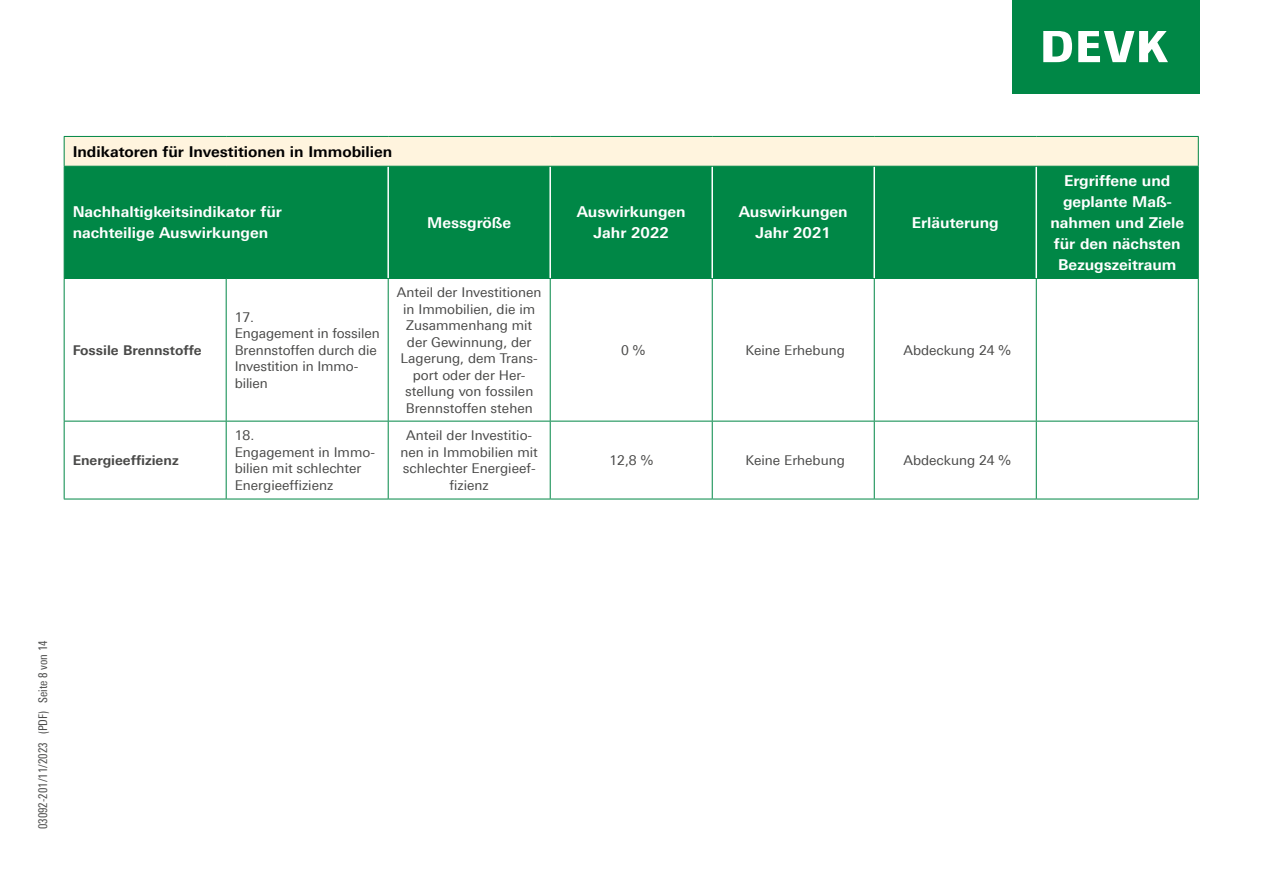
<style>
.page{position:relative;width:1263px;height:893px;background:#fff}
.page>*{position:absolute;margin:0;border:0;box-sizing:border-box;transform-origin:0 0}
.t1{font:700 15px/21px "Univers Next Pro";color:#fff;text-align:center}
.t2{font:700 15px "Univers Next Pro";color:#000}
.t3{font:13.5px/16.5px "Univers Next Pro";color:#494948}
.t4{font:700 13.5px "Univers Next Pro";color:#494948}
.t5{font:condensed 12px "Univers Next Pro";color:#494948}
</style>
<div class="page">
<div style="left:1012px;top:0;width:187px;height:93px;background:#008746"></div>
<svg style="left:1043px;top:31px;width:29px;height:31px"></svg>
<svg style="left:1078px;top:31px;width:90px;height:31px"></svg>
<div style="left:64px;top:136px;width:1134px;height:30px;background:#fff4de"></div>
<div style="left:65px;top:167px;width:1133px;height:111px;background:#008746"></div>
<svg style="left:551px;top:279px;width:647px;height:220px"></svg>
<hr style="left:387px;top:167px;width:2px;height:111px;background:#fff">
<hr style="left:549px;top:167px;width:2px;height:111px;background:#fff">
<hr style="left:711px;top:167px;width:2px;height:111px;background:#fff">
<hr style="left:873px;top:167px;width:2px;height:111px;background:#fff">
<hr style="left:1035px;top:167px;width:2px;height:111px;background:#fff">
<svg style="left:64px;top:137px;width:1px;height:29px"></svg>
<hr style="left:64px;top:421px;width:162px;height:1px;background:#008746">
<hr style="left:64px;top:499px;width:162px;height:1px;background:#008746">
<hr style="left:226px;top:421px;width:162px;height:1px;background:#008746">
<hr style="left:226px;top:499px;width:162px;height:1px;background:#008746">
<hr style="left:388px;top:421px;width:162px;height:1px;background:#008746">
<hr style="left:550px;top:421px;width:162px;height:1px;background:#008746">
<hr style="left:712px;top:421px;width:162px;height:1px;background:#008746">
<hr style="left:874px;top:421px;width:162px;height:1px;background:#008746">
<hr style="left:388px;top:499px;width:162px;height:1px;background:#008746">
<hr style="left:550px;top:499px;width:162px;height:1px;background:#008746">
<hr style="left:712px;top:499px;width:162px;height:1px;background:#008746">
<hr style="left:874px;top:499px;width:162px;height:1px;background:#008746">
<hr style="left:1036px;top:421px;width:163px;height:1px;background:#008746">
<hr style="left:1036px;top:499px;width:163px;height:1px;background:#008746">
<svg style="left:1198px;top:137px;width:1px;height:29px"></svg>
<hr style="left:64px;top:167px;width:1px;height:111px;background:#008746">
<hr style="left:64px;top:166px;width:162px;height:1px;background:#008746">
<hr style="left:226px;top:166px;width:162px;height:1px;background:#008746">
<hr style="left:64px;top:278px;width:162px;height:1px;background:#008746">
<hr style="left:226px;top:278px;width:162px;height:1px;background:#008746">
<hr style="left:388px;top:166px;width:162px;height:1px;background:#008746">
<hr style="left:550px;top:166px;width:162px;height:1px;background:#008746">
<hr style="left:712px;top:166px;width:162px;height:1px;background:#008746">
<hr style="left:874px;top:166px;width:162px;height:1px;background:#008746">
<hr style="left:388px;top:278px;width:162px;height:1px;background:#008746">
<hr style="left:550px;top:278px;width:162px;height:1px;background:#008746">
<hr style="left:712px;top:278px;width:162px;height:1px;background:#008746">
<hr style="left:874px;top:278px;width:162px;height:1px;background:#008746">
<hr style="left:1036px;top:166px;width:163px;height:1px;background:#008746">
<hr style="left:1036px;top:278px;width:163px;height:1px;background:#008746">
<hr style="left:1198px;top:167px;width:1px;height:111px;background:#008746">
<hr style="left:64px;top:279px;width:1px;height:142px;background:#008746">
<hr style="left:64px;top:421px;width:1px;height:78px;background:#008746">
<hr style="left:64px;top:136px;width:162px;height:1px;background:#008746">
<hr style="left:226px;top:136px;width:162px;height:1px;background:#008746">
<hr style="left:388px;top:136px;width:162px;height:1px;background:#008746">
<hr style="left:550px;top:136px;width:162px;height:1px;background:#008746">
<hr style="left:712px;top:136px;width:162px;height:1px;background:#008746">
<hr style="left:874px;top:136px;width:162px;height:1px;background:#008746">
<hr style="left:1036px;top:136px;width:163px;height:1px;background:#008746">
<hr style="left:226px;top:279px;width:1px;height:142px;background:#008746">
<hr style="left:226px;top:421px;width:1px;height:78px;background:#008746">
<hr style="left:388px;top:279px;width:1px;height:142px;background:#008746">
<hr style="left:388px;top:421px;width:1px;height:78px;background:#008746">
<hr style="left:550px;top:279px;width:1px;height:142px;background:#008746">
<hr style="left:550px;top:421px;width:1px;height:78px;background:#008746">
<hr style="left:712px;top:279px;width:1px;height:142px;background:#008746">
<hr style="left:874px;top:279px;width:1px;height:142px;background:#008746">
<hr style="left:1036px;top:279px;width:1px;height:142px;background:#008746">
<hr style="left:1198px;top:279px;width:1px;height:142px;background:#008746">
<hr style="left:712px;top:421px;width:1px;height:78px;background:#008746">
<hr style="left:874px;top:421px;width:1px;height:78px;background:#008746">
<hr style="left:1036px;top:421px;width:1px;height:78px;background:#008746">
<hr style="left:1198px;top:421px;width:1px;height:78px;background:#008746">
<p class="t2" style="left:73px;top:143px;width:321px">Indikatoren für Investitionen in Immobilien</p>
<p class="t1" style="left:73px;top:202px;width:211px;text-align:left">Nachhaltigkeitsindikator für nachteilige Auswirkungen</p>
<p class="t1" style="left:427px;top:212px;width:86px">Messgröße</p>
<p class="t1" style="left:577px;top:202px;width:111px">Auswirkungen<br>Jahr 2022</p>
<p class="t1" style="left:739px;top:202px;width:111px">Auswirkungen<br>Jahr 2021</p>
<p class="t1" style="left:912px;top:212px;width:88px">Erläuterung</p>
<p class="t4" style="left:73px;top:342px;width:131px">Fossile Brennstoffe</p>
<p class="t4" style="left:73px;top:452px;width:108px">Energieeffizienz</p>
<p class="t3" style="left:235px;top:309px;width:147px">17.<br>Engagement in fossilen<br>Brennstoffen durch die<br>Investition in Immo&shy;bilien</p>
<p class="t3" style="left:397px;top:284px;width:146px;text-align:center">Anteil der Investitionen in Immobilien, die im<br>Zusammenhang mit der Gewinnung, der<br>Lagerung, dem Trans&shy;port oder der Her&shy;stellung von fossilen<br>Brennstoffen stehen</p>
<p class="t3" style="left:235px;top:427px;width:142px">18.<br>Engagement in Immo&shy;bilien mit schlechter<br>Energieeffizienz</p>
<p class="t3" style="left:401px;top:427px;width:139px;text-align:center">Anteil der Investitio&shy;nen in Immobilien mit schlechter Energieef&shy;fizienz</p>
<p class="t3" style="left:621px;top:342px;width:26px">0 %</p>
<p class="t3" style="left:745px;top:342px;width:101px">Keine Erhebung</p>
<p class="t3" style="left:903px;top:342px;width:109px">Abdeckung 24 %</p>
<p class="t3" style="left:609px;top:452px;width:45px">12,8 %</p>
<p class="t3" style="left:745px;top:452px;width:101px">Keine Erhebung</p>
<p class="t3" style="left:903px;top:452px;width:109px">Abdeckung 24 %</p>
<p class="t1" style="left:1050px;top:170px;width:135px">Ergriffene und geplante Maß&shy;nahmen und Ziele für den nächsten<br>Bezugszeitraum</p>
<p class="t5" style="left:36px;top:829px;width:190px;rotate:-90deg">03092-201/11/2023 (PDF) Seite 8 von 14</p>
</div>
